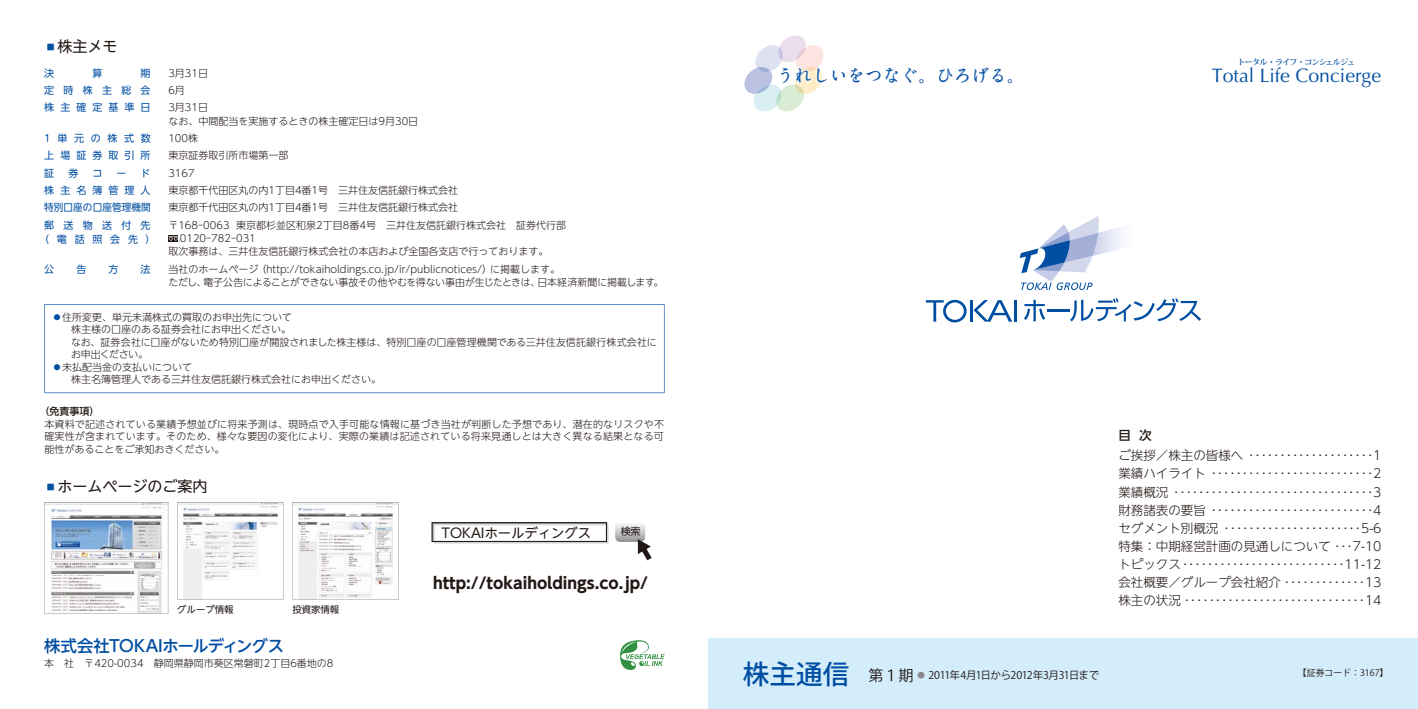
<style>
.page{position:relative;width:1418px;height:709px;background:#fff}
.page>*{position:absolute;margin:0;border:0;box-sizing:border-box;transform-origin:0 0}
.t1{font:19.5px "Optima LT Std";color:#004ea2}
.t2{font:700 17.75px "A1 Mincho Std";color:#004ea2}
.t3{font:500 16.25px "UD Shin Go NT Pro";letter-spacing:-.03em;color:#004ea2}
.t4{font:700 15.62px "UD Shin Go NT Pro";color:#221815}
.t5{font:15px "UD Shin Go NT Pro";color:#221815}
.t6{font:13.25px "UD Shin Go NT Pro";color:#221815}
.t7{font:300 12.5px/18.1px "UD Shin Go NT Pro";color:#221815;text-align:justify}
.t8{font:500 12.5px "UD Shin Go NT Pro";color:#221815}
.t9{font:10.62px "Koz Go Pr 6 N";letter-spacing:-.05em;color:#221815}
.t10{font:300 10px/12.5px "UD Shin Go NT Pro";color:#221815}
.t11{font:10px "UD Shin Go NT Pro";letter-spacing:.605em;color:#004ea2}
.t12{font:10px/14.1px "UD Shin Go NT Pro";letter-spacing:.925em;color:#004ea2;text-align:center}
.t13{font:10px "UD Shin Go NT Pro";letter-spacing:.005em;color:#004ea2;scale:.96 1}
.t14{font:300 10px "UD Shin Go NT Pro";letter-spacing:-.05em;color:#221815}
.t15{font:10px "UD Shin Go NT Pro";letter-spacing:.66em;color:#004ea2}
.t16{font:500 10px "UD Shin Go NT Pro";color:#221815}
.t17{font:10px "UD Shin Go NT Pro";color:#221815}
.t18{font:9.38px "UD Shin Go NT Pro";color:#221815}
.t19{font:8.88px "Koz Go Pr 6 N";color:#221815}
.t20{font:700 8px "Koz Min Pro";letter-spacing:-.1em;color:#004ea2}
.s1{font-size:13.12px;color:#004ea2}
.s2{color:#004ea2}
.s3{font-weight:500;font-size:26.62px;color:#004ea2}
.s4{font-size:15px}
.s5{font-weight:500;font-size:7.5px;color:#898989}
</style>
<div class="page">
<svg style="left:44px;top:304px;width:620px;height:89px"></svg>
<div style="left:168px;top:235px;width:10px;height:6px;background:#221815"></div>
<svg style="left:168px;top:236px;width:12px;height:5px"></svg>
<svg style="left:620px;top:640px;width:44px;height:30px"></svg>
<div style="left:435px;top:525px;width:174px;height:19px;border:1px solid #fcfcfc"></div>
<div style="left:433px;top:524px;width:175px;height:19px;border:1px solid #e3e3e3"></div>
<div style="left:433px;top:524px;width:174px;height:18px;border:1px solid #dbdbdc"></div>
<div style="left:432px;top:522px;width:174px;height:19px;border:1px solid #221815"></div>
<svg style="left:615px;top:524px;width:36px;height:36px"></svg>
<svg style="left:44px;top:502px;width:124px;height:112px"></svg>
<svg style="left:177px;top:502px;width:106px;height:98px"></svg>
<svg style="left:292px;top:502px;width:107px;height:98px"></svg>
<img style="left:780px;top:35px;width:26px;height:27px">
<img style="left:755px;top:45px;width:27px;height:26px">
<svg style="left:777px;top:47px;width:6px;height:13px"></svg>
<img style="left:744px;top:68px;width:28px;height:26px">
<svg style="left:757px;top:67px;width:13px;height:5px"></svg>
<img style="left:753px;top:85px;width:23px;height:26px">
<img style="left:756px;top:85px;width:14px;height:9px">
<img style="left:776px;top:86px;width:28px;height:25px">
<img style="left:775px;top:91px;width:7px;height:14px">
<img style="left:811px;top:71px;width:10px;height:22px">
<img style="left:795px;top:45px;width:28px;height:26px">
<svg style="left:795px;top:47px;width:10px;height:13px"></svg>
<img style="left:801px;top:67px;width:15px;height:5px">
<svg style="left:781px;top:68px;width:30px;height:26px"></svg>
<svg style="left:817px;top:69px;width:9px;height:14px"></svg>
<svg style="left:832px;top:68px;width:65px;height:15px"></svg>
<svg style="left:905px;top:68px;width:18px;height:15px"></svg>
<svg style="left:939px;top:69px;width:29px;height:14px"></svg>
<svg style="left:974px;top:68px;width:38px;height:15px"></svg>
<div style="left:709px;top:638px;width:708px;height:71px;background:#d3edfb"></div>
<img style="left:1098px;top:221px;width:24px;height:34px">
<svg style="left:1019px;top:216px;width:79px;height:74px"></svg>
<hr style="left:1014px;top:300px;width:2px;height:22px;background:#004ea2">
<hr style="left:970px;top:300px;width:3px;height:21px;background:#004ea2">
<svg style="left:973px;top:300px;width:39px;height:21px"></svg>
<svg style="left:925px;top:300px;width:41px;height:22px"></svg>
<svg style="left:1024px;top:300px;width:21px;height:21px"></svg>
<hr style="left:1047px;top:309px;width:22px;height:2px;background:#004ea2">
<svg style="left:1070px;top:298px;width:131px;height:23px"></svg>
<h3 class="t5" style="left:44px;top:34px;width:75px"><span class="s1">▪</span>株主メモ</h3>
<p class="t11" style="left:44px;top:65px;width:11px">決</p>
<p class="t11" style="left:92px;top:65px;width:11px">算</p>
<p class="t11" style="left:141px;top:65px;width:11px">期</p>
<p class="t10" style="left:168px;top:66px;width:41px">3月31日</p>
<p class="t11" style="left:44px;top:82px;width:108px">定時株主総会</p>
<p class="t10" style="left:168px;top:84px;width:18px">6月</p>
<p class="t11" style="left:44px;top:100px;width:108px">株主確定基準日</p>
<p class="t10" style="left:168px;top:101px;width:251px;line-height:13.2px">3月31日<br>なお、中間配当を実施するときの株主確定日は9月30日</p>
<p class="t15" style="left:44px;top:130px;width:108px">1単元の株式数</p>
<p class="t10" style="left:168px;top:132px;width:31px">100株</p>
<p class="t11" style="left:44px;top:147px;width:108px">上場証券取引所</p>
<p class="t10" style="left:168px;top:149px;width:121px">東京証券取引所市場第一部</p>
<p class="t11" style="left:44px;top:165px;width:11px">証</p>
<p class="t11" style="left:68px;top:165px;width:11px">券</p>
<p class="t11" style="left:92px;top:165px;width:11px">コ</p>
<p class="t11" style="left:117px;top:165px;width:12px">ー</p>
<p class="t11" style="left:141px;top:165px;width:11px">ド</p>
<p class="t10" style="left:168px;top:166px;width:28px">3167</p>
<p class="t11" style="left:44px;top:182px;width:108px">株主名簿管理人</p>
<p class="t10" style="left:168px;top:184px;width:291px">東京都千代田区丸の内1丁目4番1号　三井住友信託銀行株式会社</p>
<p class="t13" style="left:44px;top:199px;width:112px">特別口座の口座管理機関</p>
<p class="t10" style="left:168px;top:201px;width:291px">東京都千代田区丸の内1丁目4番1号　三井住友信託銀行株式会社</p>
<p class="t12" style="left:39px;top:217px;width:118px">郵送物送付先（電話照会先）</p>
<p class="t10" style="left:168px;top:218px;width:399px">〒168︲0063 東京都杉並区和泉2丁目8番4号　三井住友信託銀行株式会社　証券代行部</p>
<p class="t10" style="left:180px;top:231px;width:78px">0120︲782︲031</p>
<p class="t10" style="left:168px;top:245px;width:381px">取次事務は、三井住友信託銀行株式会社の本店および全国各支店で行っております。</p>
<p class="t11" style="left:44px;top:261px;width:11px">公</p>
<p class="t11" style="left:76px;top:261px;width:11px">告</p>
<p class="t11" style="left:108px;top:261px;width:11px">方</p>
<p class="t11" style="left:141px;top:261px;width:11px">法</p>
<p class="t10" style="left:168px;top:262px;width:496px;line-height:13.2px">当社のホームページ（http://tokaiholdings.co.jp/ir/publicnotices/）に掲載します。<br>ただし、電子公告によることができない事故その他やむを得ない事由が生じたときは、日本経済新聞に掲載します。</p>
<p class="t10" style="left:52px;top:310px;width:241px"><span class="s2">◦</span>住所変更、単元未満株式の買取のお申出先について</p>
<p class="t10" style="left:61px;top:323px;width:232px">　株主様の口座のある証券会社にお申出ください。</p>
<p class="t10" style="left:61px;top:335px;width:597px">　 なお、証券会社に口座がないため特別口座が開設されました株主様は、特別口座の口座管理機関である三井住友信託銀行株式会社に</p>
<p class="t14" style="left:71px;top:346px;width:79px">お申出ください。</p>
<p class="t10" style="left:52px;top:360px;width:141px"><span class="s2">◦</span>未払配当金の支払いについて</p>
<p class="t10" style="left:61px;top:373px;width:322px">　 株主名簿管理人である三井住友信託銀行株式会社にお申出ください。</p>
<p class="t16" style="left:39px;top:403px;width:61px">（免責事項）</p>
<p class="t10" style="left:44px;top:417px;width:621px;text-align:justify">本資料で記述されている業績予想並びに将来予測は、現時点で入手可能な情報に基づき当社が判断した予想であり、潜在的なリスクや不確実性が含まれています。そのため、様々な要因の変化により、実際の業績は記述されている将来見通しとは大きく異なる結果となる可能性があることをご承知おきください。</p>
<h3 class="t5" style="left:44px;top:474px;width:165px"><span class="s1">▪</span>ホームページのご案内</h3>
<p class="t18" style="left:177px;top:601px;width:58px">グループ情報</p>
<p class="t18" style="left:292px;top:601px;width:48px">投資家情報</p>
<h3 class="t3" style="left:44px;top:633px;width:241px">株式会社TOKAIホールディングス</h3>
<p class="t10" style="left:44px;top:656px;width:291px">本　社　〒420-0034　静岡県静岡市葵区常磐町2丁目6番地の8</p>
<h3 class="t6" style="left:441px;top:522px;width:151px">TOKAIホールディングス</h3>
<p class="t17" style="left:621px;top:523px;width:21px">検索</p>
<h3 class="t4" style="left:433px;top:570px;width:216px">http://tokaiholdings.co.jp/</h3>
<h2 class="t2" style="left:776px;top:61px;width:250px">うれしいをつなぐ。ひろげる。</h2>
<p class="t20" style="left:1237px;top:56px;width:119px">トータル・ライフ・コンシェルジュ</p>
<h1 class="t1" style="left:1211px;top:64px;width:171px">Total Life Concierge</h1>
<p class="t8" style="left:1118px;top:425px;width:35px">目 次</p>
<p class="t7" style="left:1118px;top:446px;width:265px">ご挨拶／株主の皆様へ････････････････････1業績ハイライト･･････････････････････････2業績概況････････････････････････････････3財務諸表の要旨･･････････････････････････4セグメント別概況･･････････････････････5-6特集：中期経営計画の見通しについて･･･7-10トピックス･･････････････････････････11-12会社概要／グループ会社紹介･････････････13株主の状況･････････････････････････････14</p>
<p class="t9" style="left:743px;top:669px;width:358px"><span class="s3">株主通信</span> <span class="s4">第１期</span> <span class="s5">●</span> 2011年4月1日から2012年3月31日まで</p>
<p class="t19" style="left:1297px;top:667px;width:92px">【証券コード：3167】</p>
</div>
